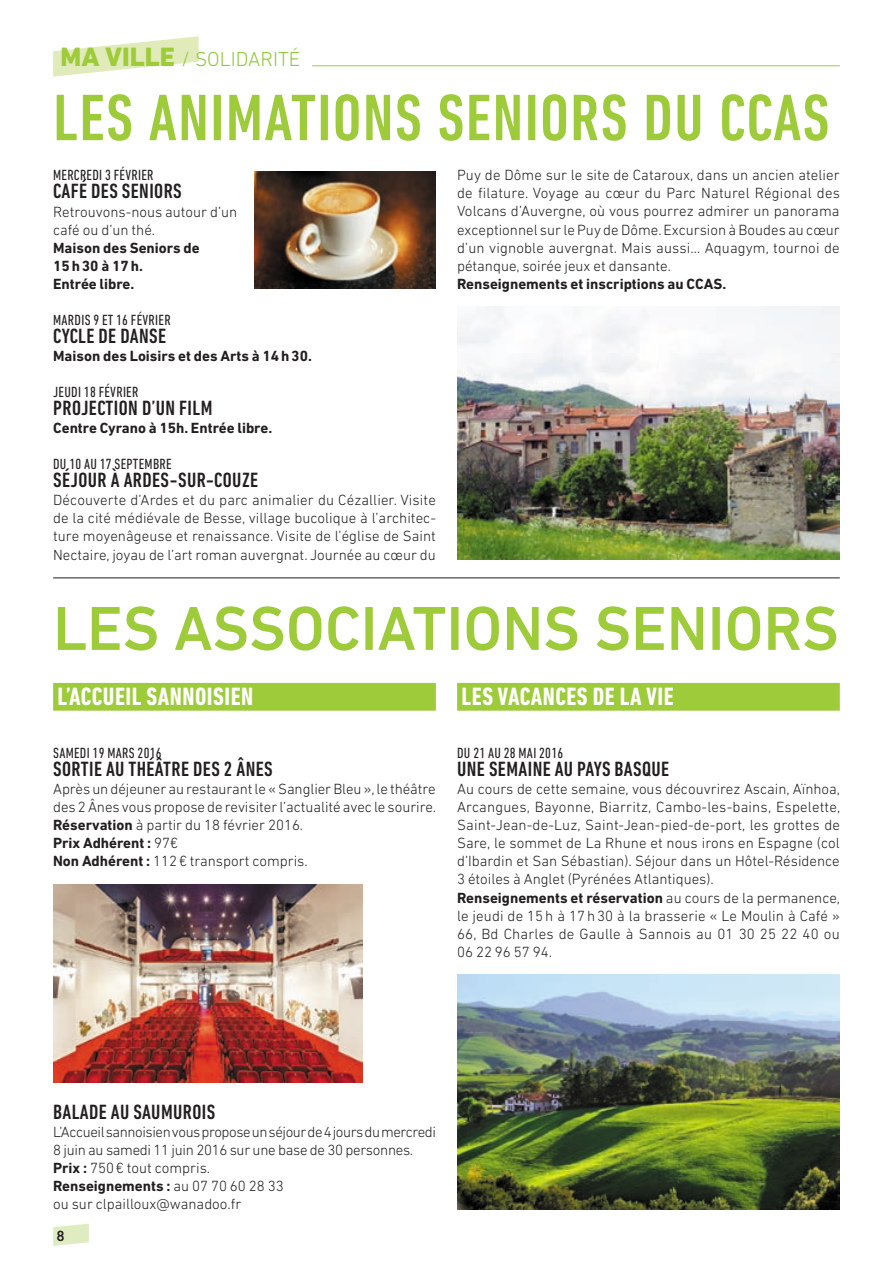
<style>
.page{position:relative;width:893px;height:1263px;background:#fff}
.page>*{position:absolute;margin:0;border:0;box-sizing:border-box;transform-origin:0 0}
.t1{font:500 condensed 66.75px "DIN Next LT Pro";letter-spacing:.02em;color:#9ecb3a}
.t2{font:500 63px "DIN Next LT Pro";color:#9ecb3a}
.t3{font:700 condensed 25.5px "DIN Next LT Pro";letter-spacing:.02em;color:#fff}
.t4{font:500 condensed 21px "DIN Next LT Pro";letter-spacing:.02em;color:#231f20}
.t5{font:300 20.55px "DIN Next LT Pro";color:#92c73d}
.t6{font:300 15px/18px "DIN Next LT Pro";color:#231f20}
.t7{font:300 15px/18px "DIN Next LT Pro";letter-spacing:-.02em;color:#231f20}
.t8{font:700 15px/18px "DIN Next LT Pro";color:#231f20}
.t9{font:condensed 15px "DIN Next LT Pro";letter-spacing:.02em;color:#231f20}
.t10{font:500 15px "DIN Next LT Pro";color:#231f20}
.s1{font-weight:800;font-size:27px;color:#9ecb3a}
.s2{font-weight:700}
</style>
<div class="page">
<svg style="left:53px;top:1223px;width:36px;height:23px"></svg>
<hr style="left:312px;top:65px;width:528px;height:1px;background:#9ecb3a">
<svg style="left:53px;top:36px;width:146px;height:41px"></svg>
<hr style="left:53px;top:578px;width:787px;height:1px;background:#231f20">
<div style="left:53px;top:683px;width:383px;height:28px;background:#9ecb3a"></div>
<div style="left:457px;top:683px;width:383px;height:28px;background:#9ecb3a"></div>
<img style="left:53px;top:884px;width:310px;height:199px">
<img style="left:457px;top:975px;width:383px;height:234px">
<img style="left:457px;top:307px;width:383px;height:252px">
<img style="left:254px;top:171px;width:182px;height:117px">
<h3 class="t5" style="left:61px;top:47px;width:241px"><span class="s1">MA VILLE</span> / SOLIDARITÉ</h3>
<h1 class="t1" style="left:53px;top:80px;width:778px">LES ANIMATIONS SENIORS DU CCAS</h1>
<p class="t9" style="left:53px;top:167px;width:102px">MERCREDI 3 FÉVRIER</p>
<h3 class="t4" style="left:53px;top:179px;width:130px">CAFÉ DES SENIORS</h3>
<p class="t6" style="left:53px;top:202px;width:186px">Retrouvons-nous autour d’un café ou d’un thé.</p>
<p class="t8" style="left:53px;top:238px;width:148px">Maison des Seniors de<br>15h30 à 17h.<br>Entrée libre.</p>
<p class="t9" style="left:53px;top:311px;width:119px">MARDIS 9 ET 16 FÉVRIER</p>
<h3 class="t4" style="left:53px;top:324px;width:114px">CYCLE DE DANSE</h3>
<p class="t8" style="left:53px;top:347px;width:260px">Maison des Loisirs et des Arts à 14h30.</p>
<p class="t9" style="left:53px;top:383px;width:87px">JEUDI 18 FÉVRIER</p>
<h3 class="t4" style="left:53px;top:396px;width:161px">PROJECTION D’UN FILM</h3>
<p class="t8" style="left:53px;top:419px;width:221px">Centre Cyrano à 15h. Entrée libre.</p>
<p class="t9" style="left:53px;top:456px;width:120px">DU 10 AU 17 SEPTEMBRE</p>
<h3 class="t4" style="left:53px;top:468px;width:207px">SÉJOUR À ARDES-SUR-COUZE</h3>
<p class="t6" style="left:53px;top:491px;width:384px;text-align:justify">Découverte d’Ardes et du parc animalier du Cézallier. Visite de la cité médiévale de Besse, village bucolique à l’architec&shy;ture moyenâgeuse et renaissance. Visite de l’église de Saint Nectaire, joyau de l’art roman auvergnat. Journée au cœur du</p>
<p class="t6" style="left:457px;top:166px;width:384px;text-align:justify">Puy de Dôme sur le site de Cataroux, dans un ancien atelier de filature. Voyage au cœur du Parc Naturel Régional des Volcans d’Auvergne, où vous pourrez admirer un panorama exceptionnel sur le Puy de Dôme. Excursion à Boudes au cœur d’un vignoble auvergnat. Mais aussi… Aquagym, tournoi de pétanque, soirée jeux et dansante.</p>
<p class="t8" style="left:457px;top:274px;width:271px">Renseignements et inscriptions au CCAS.</p>
<h2 class="t2" style="left:53px;top:592px;width:787px">LES ASSOCIATIONS SENIORS</h2>
<h3 class="t3" style="left:58px;top:682px;width:197px">L’ACCUEIL SANNOISIEN</h3>
<h3 class="t3" style="left:462px;top:682px;width:214px">LES VACANCES DE LA VIE</h3>
<p class="t9" style="left:53px;top:745px;width:110px">SAMEDI 19 MARS 2016</p>
<h3 class="t4" style="left:53px;top:757px;width:221px">SORTIE AU THÉÂTRE DES 2 ÂNES</h3>
<p class="t6" style="left:53px;top:780px;width:385px">Après un déjeuner au restaurant le « Sanglier Bleu », le théâtre des 2 Ânes vous propose de revisiter l’actualité avec le sourire.<br><span class="s2">Réservation</span> à partir du 18 février 2016.<br><span class="s2">Prix Adhérent :</span> 97€<br><span class="s2">Non Adhérent :</span> 112€ transport compris.</p>
<p class="t9" style="left:457px;top:745px;width:108px">DU 21 AU 28 MAI 2016</p>
<h3 class="t4" style="left:457px;top:757px;width:214px">UNE SEMAINE AU PAYS BASQUE</h3>
<p class="t6" style="left:457px;top:780px;width:385px">Au cours de cette semaine, vous découvrirez Ascain, Aïnhoa, Arcangues, Bayonne, Biarritz, Cambo-les-bains, Espelette, Saint-Jean-de-Luz, Saint-Jean-pied-de-port, les grottes de Sare, le sommet de La Rhune et nous irons en Espagne (col d’Ibardin et San Sébastian). Séjour dans un Hôtel-Résidence 3 étoiles à Anglet (Pyrénées Atlantiques).<br><span class="s2">Renseignements et réservation</span> au cours de la permanence, le jeudi de 15h à 17h 30 à la brasserie « Le Moulin à Café » 66, Bd Charles de Gaulle à Sannois au 01 30 25 22 40 ou 06 22 96 57 94.</p>
<h3 class="t4" style="left:53px;top:1100px;width:164px">BALADE AU SAUMUROIS</h3>
<p class="t7" style="left:53px;top:1123px;width:384px">L’Accueil sannoisien vous propose un séjour de 4 jours du mercredi 8 juin au samedi 11 juin 2016 sur une base de 30 personnes.<br><span class="s2">Prix :</span> 750€ tout compris.<br><span class="s2">Renseignements :</span> au 07 70 60 28 33<br>ou sur clpailloux@wanadoo.fr</p>
<p class="t10" style="left:57px;top:1227px;width:10px">8</p>
</div>
